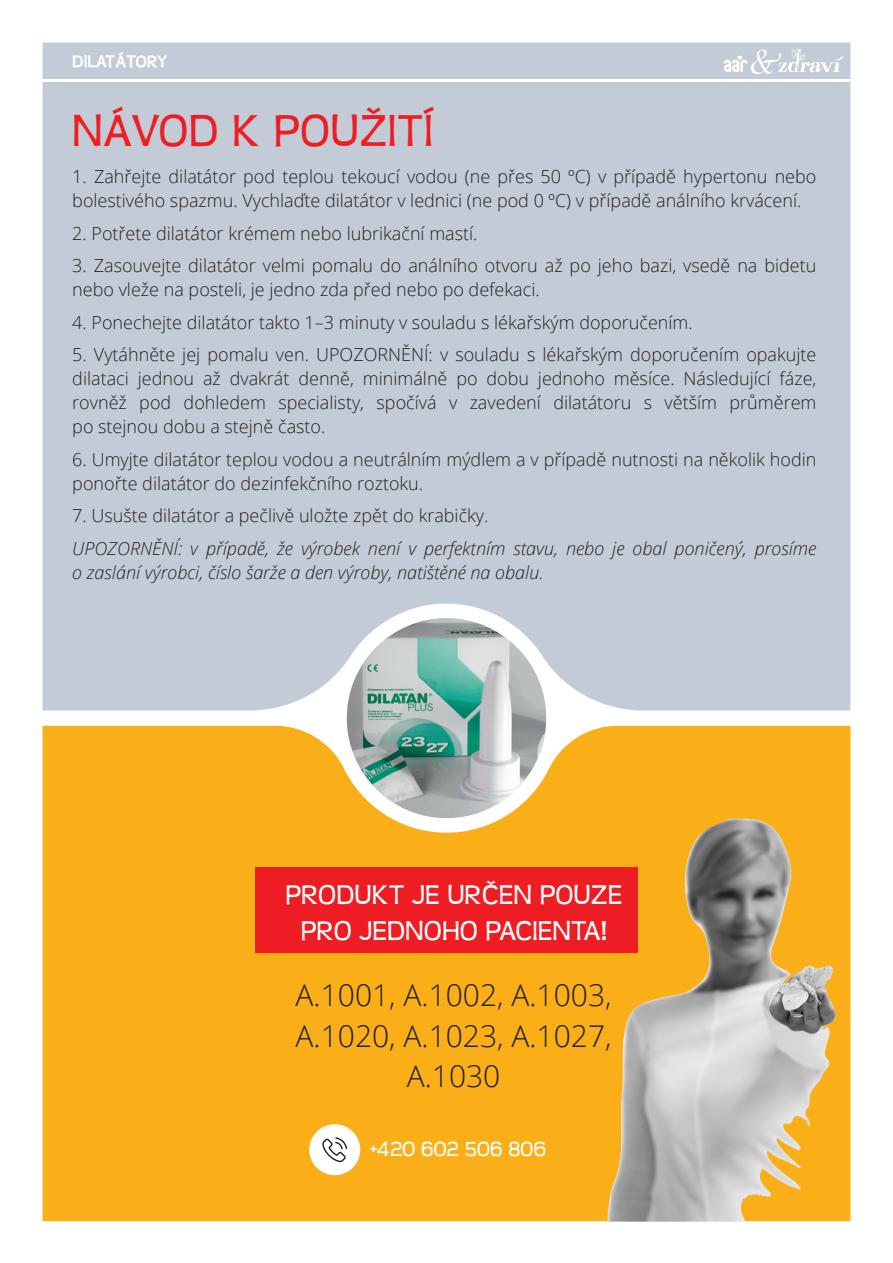
<style>
.page{position:relative;width:893px;height:1263px;background:#fff}
.page>*{position:absolute;margin:0;border:0;box-sizing:border-box;transform-origin:0 0}
.t1{font:49.5px "Teen";letter-spacing:.01em;color:#ee1d23}
.t2{font:300 30px/40.5px "Open Sans";color:#231f20;text-align:center}
.t3{font:30px/36px "Teen";color:#fff;text-align:center}
.t4{font:22.5px "Teen";color:#fff}
.t5{font:300 18px/24px "Open Sans";color:#231f20}
.t6{font:italic 300 18px/24px "Open Sans";color:#231f20}
.t7{font:700 18px "Teen";color:#fff}
</style>
<div class="page">
<div style="left:43px;top:726px;width:807px;height:495px;background:#faaf18"></div>
<div style="left:43px;top:43px;width:807px;height:667px;background:#c3cbd7"></div>
<img style="left:347px;top:618px;width:199px;height:200px;border-radius:100px">
<div style="left:255px;top:867px;width:383px;height:85px;background:#ee1d23"></div>
<div style="left:309px;top:1124px;width:51px;height:51px;background:#fff;border-radius:50%"></div>
<svg style="left:322px;top:1137px;width:25px;height:25px"></svg>
<img style="left:607px;top:819px;width:230px;height:402px">
<svg style="left:724px;top:49px;width:119px;height:25px"></svg>
<hr style="left:43px;top:79px;width:807px;height:2px;background:#fff">
<p class="t7" style="left:72px;top:51px;width:97px">DILATÁTORY</p>
<h1 class="t1" style="left:72px;top:104px;width:362px">NÁVOD K POUŽITÍ</h1>
<p class="t5" style="left:72px;top:164px;width:746px">1. Zahřejte dilatátor pod teplou tekoucí vodou (ne přes 50 ºC) v případě hypertonu nebo bolestivého spazmu. Vychlaďte dilatátor v lednici (ne pod 0 ºC) v případě análního krvácení.</p>
<p class="t5" style="left:72px;top:221px;width:407px">2. Potřete dilatátor krémem nebo lubrikační mastí.</p>
<p class="t5" style="left:72px;top:253px;width:746px">3. Zasouvejte dilatátor velmi pomalu do análního otvoru až po jeho bazi, vsedě na bidetu nebo vleže na posteli, je jedno zda před nebo po defekaci.</p>
<p class="t5" style="left:72px;top:310px;width:622px">4. Ponechejte dilatátor takto 1–3 minuty v souladu s lékařským doporučením.</p>
<p class="t5" style="left:72px;top:342px;width:746px;text-align:justify">5. Vytáhněte jej pomalu ven. UPOZORNĚNÍ: v souladu s lékařským doporučením opakujte dilataci jednou až dvakrát denně, minimálně po dobu jednoho měsíce. Následující fáze, rovněž pod dohledem specialisty, spočívá v zavedení dilatátoru s větším průměrem po stejnou dobu a stejně často.</p>
<p class="t5" style="left:72px;top:447px;width:746px">6. Umyjte dilatátor teplou vodou a neutrálním mýdlem a v případě nutnosti na několik hodin ponořte dilatátor do dezinfekčního roztoku.</p>
<p class="t5" style="left:72px;top:503px;width:418px">7. Usušte dilatátor a pečlivě uložte zpět do krabičky.</p>
<p class="t6" style="left:72px;top:535px;width:746px">UPOZORNĚNÍ: v případě, že výrobek není v perfektním stavu, nebo je obal poničený, prosíme o zaslání výrobci, číslo šarže a den výroby, natištěné na obalu.</p>
<h2 class="t3" style="left:285px;top:877px;width:339px">PRODUKT JE URČEN POUZE<br>PRO JEDNOHO PACIENTA!</h2>
<h2 class="t2" style="left:296px;top:974px;width:317px">A.1001, A.1002, A.1003,<br>A.1020, A.1023, A.1027,<br>A.1030</h2>
<p class="t4" style="left:370px;top:1137px;width:177px">+420 602 506 806</p>
</div>
